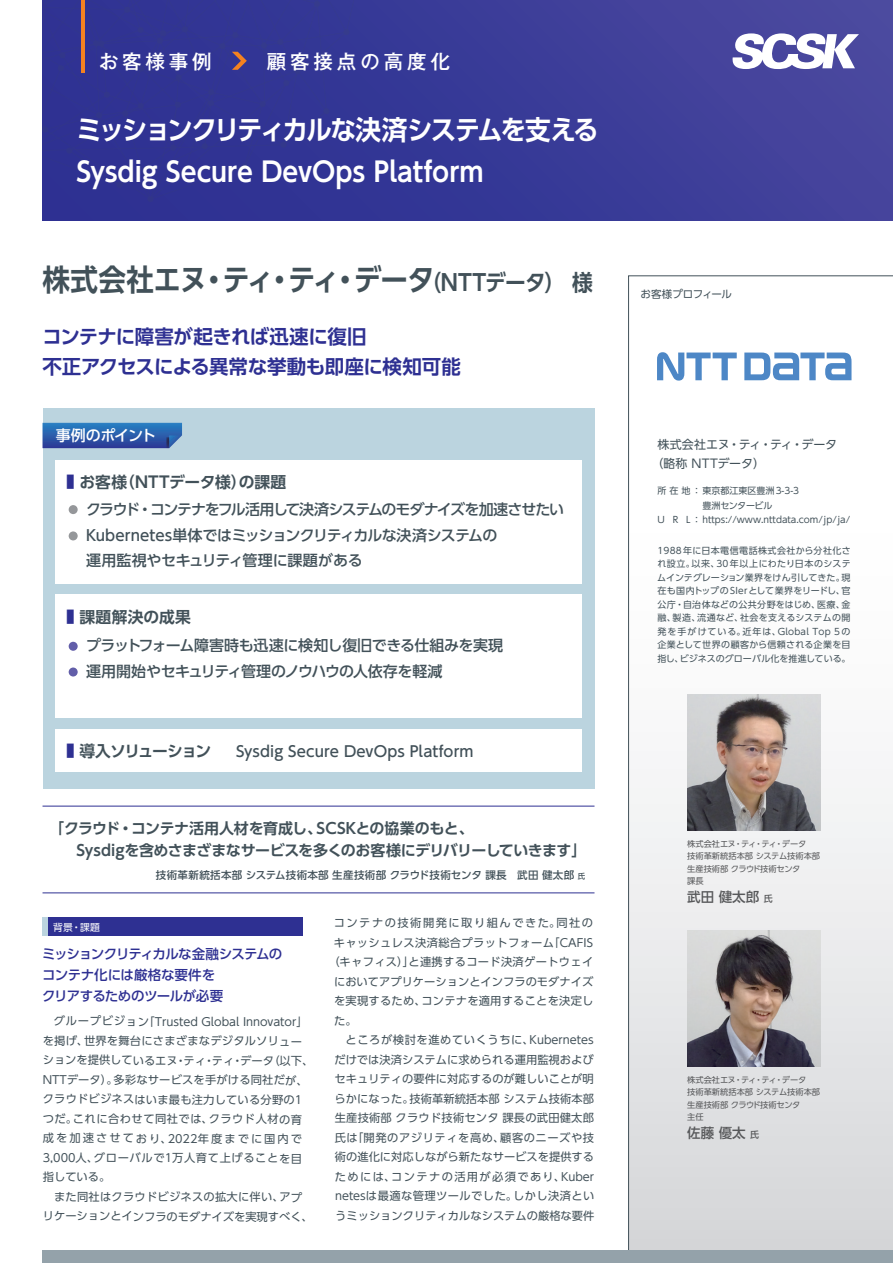
<style>
.page{position:relative;width:893px;height:1263px;background:#fff}
.page>*{position:absolute;margin:0;border:0;box-sizing:border-box;transform-origin:0 0}
.t1{font:700 30px "UD Shin Go Pro De";letter-spacing:-.035em;color:#425159;scale:.92 1}
.t2{font:700 27px/42px "UD Shin Go Pro De";letter-spacing:-.015em;color:#fff;scale:.95 1}
.t3{font:700 19.5px/30px "UD Shin Go Pro De";letter-spacing:-.02em;color:#2e3092}
.t4{font:500 19.5px "Gothic MB101 Pro";letter-spacing:.2em;color:#fff}
.t5{font:700 15.75px "UD Shin Go Pro De";letter-spacing:-.01em;color:#425159}
.t6{font:700 15.75px "UD Shin Go Pro De";letter-spacing:-.09em;color:#425159}
.t7{font:700 15.75px "UD Shin Go Pro De";letter-spacing:.015em;color:#425159}
.t8{font:500 15px/25.5px "UD Shin Go Pro";letter-spacing:-.045em;color:#425159}
.t9{font:700 15px/22.5px "UD Shin Go Pro De";letter-spacing:-.03em;color:#425159}
.t10{font:500 15px "UD Shin Go Pro";letter-spacing:-.06em;color:#fff}
.t11{font:500 14.85px "UD Shin Go Pro";letter-spacing:.005em;color:#425159}
.t12{font:500 13.5px/21px "UD Shin Go Pro";letter-spacing:-.05em;color:#2e3092}
.t13{font:500 13.5px "UD Shin Go Pro";color:#57585a}
.t14{font:12px/18px "UD Shin Go Pro";letter-spacing:-.02em;color:#425159}
.t15{font:11.25px/19.5px "UD Shin Go Pro";letter-spacing:.015em;color:#425159}
.t16{font:11.25px "UD Shin Go Pro";letter-spacing:.05em;color:#425159}
.t17{font:11.25px "UD Shin Go Pro";letter-spacing:.035em;color:#425159}
.t18{font:11.25px "UD Shin Go Pro";letter-spacing:.04em;color:#425159}
.t19{font:11.25px "UD Shin Go Pro";letter-spacing:.12em;color:#425159}
.t20{font:11.25px "UD Shin Go Pro";letter-spacing:.135em;color:#425159}
.t21{font:500 10.5px "UD Shin Go Pro";letter-spacing:.025em;color:#425159}
.t22{font:10.5px "UD Shin Go Pro";letter-spacing:-.025em;color:#425159}
.t23{font:9.75px "UD Shin Go Pro";color:#fff}
.t24{font:9px/13.5px "UD Shin Go Pro";color:#425159;text-align:justify}
.t25{font:9px "UD Shin Go Pro";letter-spacing:-.025em;color:#425159}
.t26{font:8.25px/12.6px "UD Shin Go Pro";color:#57585a}
.s1{font-size:22.5px}
.s2{font-size:16.5px;color:#2e3092}
.s3{font-size:7.5px}
.s4{font-size:9px}
</style>
<div class="page">
<div style="left:43px;top:408px;width:551px;height:380px;background:#bbd4df"></div>
<div style="left:55px;top:730px;width:526px;height:42px;background:#fff"></div>
<hr style="left:43px;top:806px;width:551px;height:1px;background:#2e3092">
<hr style="left:43px;top:892px;width:551px;height:1px;background:#2e3092">
<div style="left:55px;top:460px;width:526px;height:123px;background:#fff"></div>
<div style="left:69px;top:505px;width:9px;height:9px;background:#95979a;border-radius:50%"></div>
<div style="left:69px;top:531px;width:9px;height:9px;background:#95979a;border-radius:50%"></div>
<div style="left:55px;top:595px;width:526px;height:123px;background:#fff"></div>
<div style="left:69px;top:642px;width:9px;height:9px;background:#625ea9;border-radius:50%"></div>
<div style="left:69px;top:667px;width:9px;height:9px;background:#625ea9;border-radius:50%"></div>
<svg style="left:43px;top:423px;width:139px;height:25px;background:#2d60ac"></svg>
<div style="left:42px;top:917px;width:261px;height:18px;background:#2e3092"></div>
<div style="left:42px;top:917px;width:6px;height:18px;background:#bbd4df"></div>
<div style="left:43px;top:0;width:850px;height:220px;background:linear-gradient(to right,#292d90,#47469d)"></div>
<svg style="left:628px;top:275px;width:265px;height:975px"></svg>
<svg style="left:731px;top:33px;width:128px;height:36px"></svg>
<div style="left:43px;top:1250px;width:850px;height:13px;background:#94a2aa"></div>
<div style="left:43px;top:0;width:316px;height:202px;background:#313493"></div>
<svg style="left:744px;top:353px;width:107px;height:27px"></svg>
<svg style="left:657px;top:352px;width:80px;height:29px"></svg>
<h3 class="t4" style="left:99px;top:45px;width:114px">お客様事例</h3>
<h3 class="t4" style="left:267px;top:45px;width:185px">顧客接点の高度化</h3>
<h2 class="t2" style="left:77px;top:108px;width:551px">ミッションクリティカルな決済システムを支える<br>Sysdig Secure DevOps Platform</h2>
<h1 class="t1" style="left:43px;top:255px;width:600px">株式会社エヌ・ティ・ティ・データ<span class="s1">（NTTデータ） 様</span></h1>
<h3 class="t3" style="left:43px;top:321px;width:420px">コンテナに障害が起きれば迅速に復旧<br>不正アクセスによる異常な挙動も即座に検知可能</h3>
<h3 class="t10" style="left:56px;top:423px;width:102px">事例のポイント</h3>
<h3 class="t5" style="left:66px;top:469px;width:221px"><span class="s2">■</span> お客様（NTTデータ様）の課題</h3>
<h3 class="t8" style="left:86px;top:496px;width:480px">クラウド・コンテナをフル活用して決済システムのモダナイズを加速させたい<br>Kubernetes単体ではミッションクリティカルな決済システムの<br>運用監視やセキュリティ管理に課題がある</h3>
<h3 class="t7" style="left:66px;top:604px;width:126px"><span class="s2">■</span> 課題解決の成果</h3>
<h3 class="t8" style="left:86px;top:632px;width:419px">プラットフォーム障害時も迅速に検知し復旧できる仕組みを実現運用開始やセキュリティ管理のノウハウの人依存を軽減</h3>
<h3 class="t6" style="left:66px;top:738px;width:146px"><span class="s2">■</span> 導入ソリューション</h3>
<h3 class="t11" style="left:236px;top:740px;width:239px">Sysdig Secure DevOps Platform</h3>
<h3 class="t9" style="left:77px;top:816px;width:511px;text-indent:-27px">「クラウド・コンテナ活用人材を育成し、SCSKとの協業のもと、<br>Sysdigを含めさまざまなサービスを多くのお客様にデリバリーしていきます」</h3>
<p class="t21" style="left:156px;top:866px;width:431px">技術革新統括本部 システム技術本部 生産技術部 クラウド技術センタ 課長　武田 健太郎 <span class="s3">氏</span></p>
<p class="t23" style="left:53px;top:919px;width:48px">背景・課題</p>
<p class="t12" style="left:42px;top:943px;width:242px">ミッションクリティカルな金融システムのコンテナ化には厳格な要件を<br>クリアするためのツールが必要</p>
<p class="t15" style="left:43px;top:1011px;width:272px">　グループビジョン「Trusted Global Innovator」を掲げ、世界を舞台にさまざまなデジタルソリューションを提供しているエヌ・ティ・ティ・データ（以下、<br>NTTデータ）。多彩なサービスを手がける同社だが、クラウドビジネスはいま最も注力している分野の1つだ。これに合わせて同社では、クラウド人材の育成を加速させており、2022年度までに国内で<br>3,000人、グローバルで1万人育て上げることを目指している。<br>　また同社はクラウドビジネスの拡大に伴い、アプリケーションとインフラのモダナイズを実現すべく、</p>
<p class="t20" style="left:334px;top:914px;width:261px">コンテナの技術開発に取り組んできた。同社の</p>
<p class="t17" style="left:334px;top:933px;width:261px">キャッシュレス決済総合プラットフォーム「CAFIS</p>
<p class="t15" style="left:328px;top:952px;width:266px">（キャフィス）」と連携するコード決済ゲートウェイ</p>
<p class="t15" style="left:334px;top:971px;width:261px">においてアプリケーションとインフラのモダナイズ</p>
<p class="t15" style="left:334px;top:991px;width:261px">を実現するため、コンテナを適用することを決定し</p>
<p class="t15" style="left:334px;top:1010px;width:24px">た。</p>
<p class="t16" style="left:334px;top:1031px;width:261px">　ところが検討を進めていくうちに、Kubernetes</p>
<p class="t15" style="left:334px;top:1049px;width:261px">だけでは決済システムに求められる運用監視および</p>
<p class="t15" style="left:334px;top:1069px;width:261px">セキュリティの要件に対応するのが難しいことが明</p>
<p class="t15" style="left:335px;top:1088px;width:261px">らかになった。技術革新統括本部システム技術本部</p>
<p class="t15" style="left:335px;top:1108px;width:261px">生産技術部クラウド技術センタ課長の武田健太郎</p>
<p class="t16" style="left:335px;top:1128px;width:261px">氏は「開発のアジリティを高め、顧客のニーズや技</p>
<p class="t15" style="left:335px;top:1147px;width:261px">術の進化に対応しながら新たなサービスを提供する</p>
<p class="t19" style="left:335px;top:1167px;width:261px">ためには、コンテナの活用が必須であり、Kuber</p>
<p class="t18" style="left:335px;top:1187px;width:261px">netesは最適な管理ツールでした。しかし決済とい</p>
<p class="t15" style="left:335px;top:1205px;width:261px">うミッションクリティカルなシステムの厳格な要件</p>
<p class="t22" style="left:640px;top:285px;width:93px">お客様プロフィール</p>
<p class="t14" style="left:651px;top:436px;width:187px;text-indent:6px">株式会社エヌ・ティ・ティ・データ（略称 NTTデータ）</p>
<p class="t24" style="left:657px;top:484px;width:143px">所在地：東京都江東区豊洲3-3-3</p>
<p class="t25" style="left:702px;top:498px;width:72px">豊洲センタービル</p>
<p class="t24" style="left:657px;top:512px;width:194px">U R L ：https://www.nttdata.com/jp/ja/</p>
<p class="t24" style="left:657px;top:543px;width:195px">1988年に日本電信電話株式会社から分社化され設立。以来、30年以上にわたり日本のシステムインテグレーション業界をけん引してきた。現在も国内トップのSIerとして業界をリードし、官公庁・自治体などの公共分野をはじめ、医療、金融、製造、流通など、社会を支えるシステムの開発を手がけている。近年は、Global Top 5の企業として世界の顧客から信頼される企業を目指し、ビジネスのグローバル化を推進している。</p>
<p class="t26" style="left:687px;top:837px;width:135px">株式会社エヌ・ティ・ティ・データ<br>技術革新統括本部 システム技術本部生産技術部 クラウド技術センタ<br>課長</p>
<p class="t13" style="left:687px;top:885px;width:87px">武田 健太郎 <span class="s4">氏</span></p>
<p class="t26" style="left:687px;top:1073px;width:135px">株式会社エヌ・ティ・ティ・データ<br>技術革新統括本部 システム技術本部生産技術部 クラウド技術センタ<br>主任</p>
<p class="t13" style="left:687px;top:1121px;width:73px">佐藤 優太 <span class="s4">氏</span></p>
</div>
